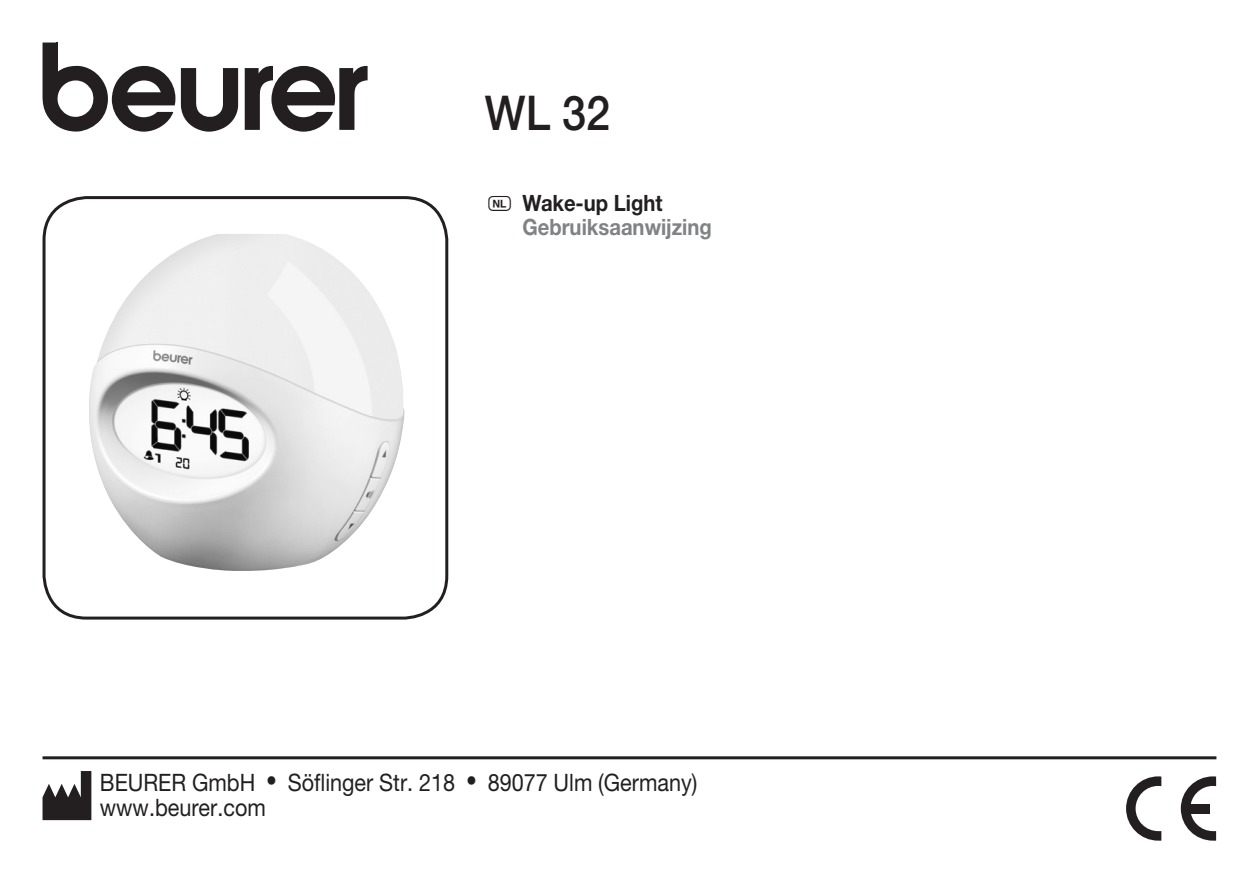
<style>
.page{position:relative;width:1259px;height:893px;background:#fff}
.page>*{position:absolute;margin:0;border:0;box-sizing:border-box;transform-origin:0 0}
.t1{font:500 48px "Helvetica Neue LTW1 G";color:#231f20;scale:.9 1}
.t2{font:24px/25.5px "Helvetica Neue LT Pro";color:#231f20;scale:.9 1}
.t3{font:700 22.5px/24px "Helvetica Neue LTW1 G";color:#808285;scale:.9 1}
.s1{font-family:"Laend Beurer 2012";color:#231f20}
.s2{color:#231f20}
</style>
<div class="page">
<svg style="left:43px;top:43px;width:195px;height:89px"></svg>
<svg style="left:245px;top:66px;width:122px;height:66px"></svg>
<div style="left:43px;top:196px;width:405px;height:424px;border:3px solid #231f20;border-radius:43px"></div>
<hr style="left:43px;top:756px;width:1173px;height:3px;background:#231f20">
<svg style="left:43px;top:771px;width:48px;height:49px"></svg>
<img style="left:89px;top:234px;width:316px;height:337px">
<svg style="left:1180px;top:776px;width:36px;height:65px"></svg>
<div style="left:1188px;top:804px;width:21px;height:9px;background:#231f20"></div>
<svg style="left:1126px;top:776px;width:35px;height:65px"></svg>
<h1 class="t1" style="left:485px;top:84px;width:141px">WL 32</h1>
<p class="t3" style="left:522px;top:191px;width:212px;text-indent:-34px"><span class="s1">O</span> <span class="s2">Wake-up Light<br></span>Gebruiksaanwijzing</p>
<p class="t2" style="left:100px;top:769px;width:665px">BEURER GmbH • Söflinger Str. 218 • 89077 Ulm (Germany) www.beurer.com</p>
</div>
